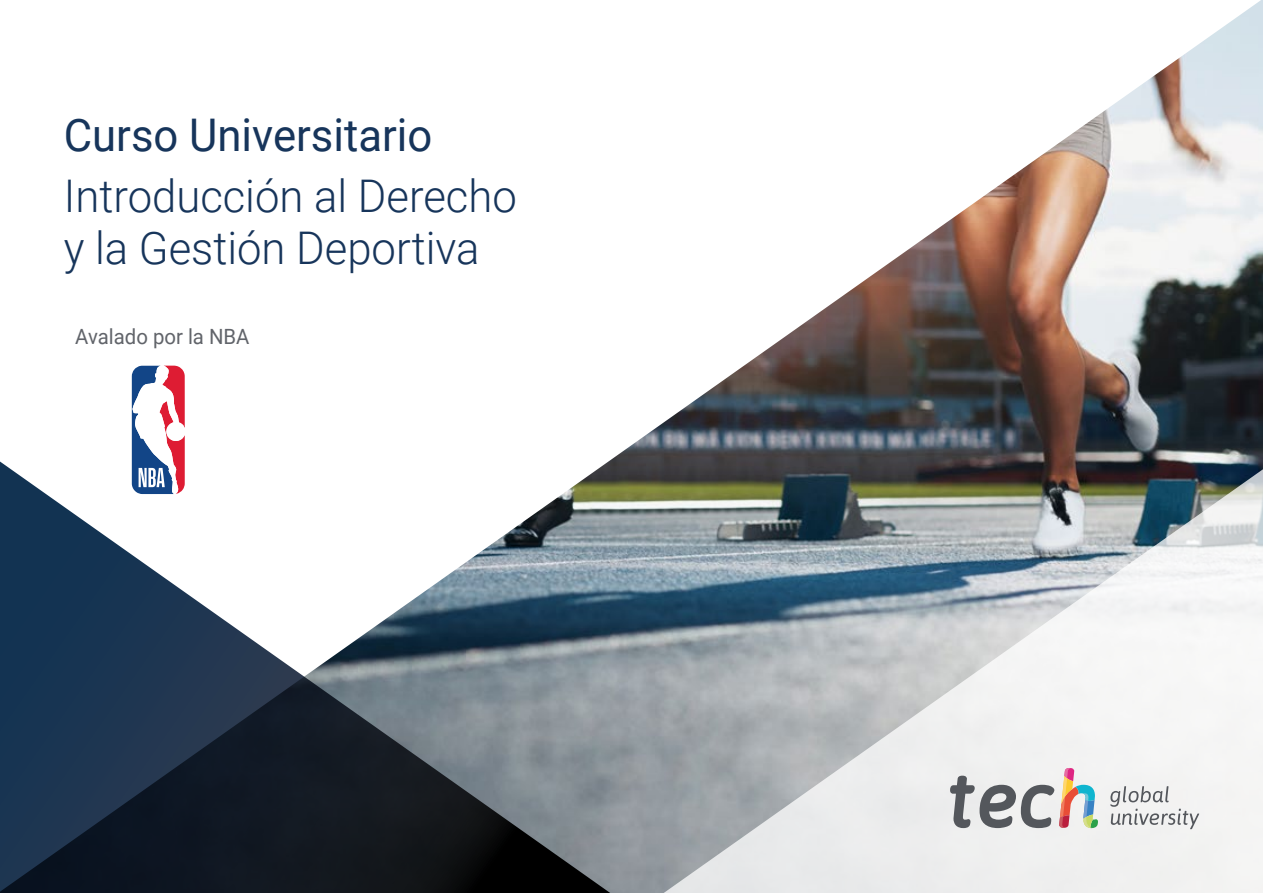
<style>
.page{position:relative;width:1263px;height:893px;background:#fff}
.page>*{position:absolute;margin:0;border:0;box-sizing:border-box;transform-origin:0 0}
.t1{font:300 45px/52.5px "Roboto";color:#17355b}
.t2{font:45px "Roboto";color:#17355b}
.t3{font:21px "Roboto";color:#61646a}
</style>
<div class="page">
<img style="left:131px;top:0;width:1132px;height:454px">
<svg style="left:640px;top:454px;width:623px;height:439px"></svg>
<svg style="left:0;top:446px;width:640px;height:447px"></svg>
<svg style="left:132px;top:366px;width:53px;height:128px"></svg>
<svg style="left:1110px;top:786px;width:89px;height:43px"></svg>
<svg style="left:950px;top:768px;width:148px;height:60px"></svg>
<p class="t2" style="left:64px;top:103px;width:370px">Curso Universitario</p>
<p class="t1" style="left:64px;top:168px;width:455px">Introducción al Derecho y la Gestión Deportiva</p>
<p class="t3" style="left:75px;top:322px;width:176px">Avalado por la NBA</p>
</div>
